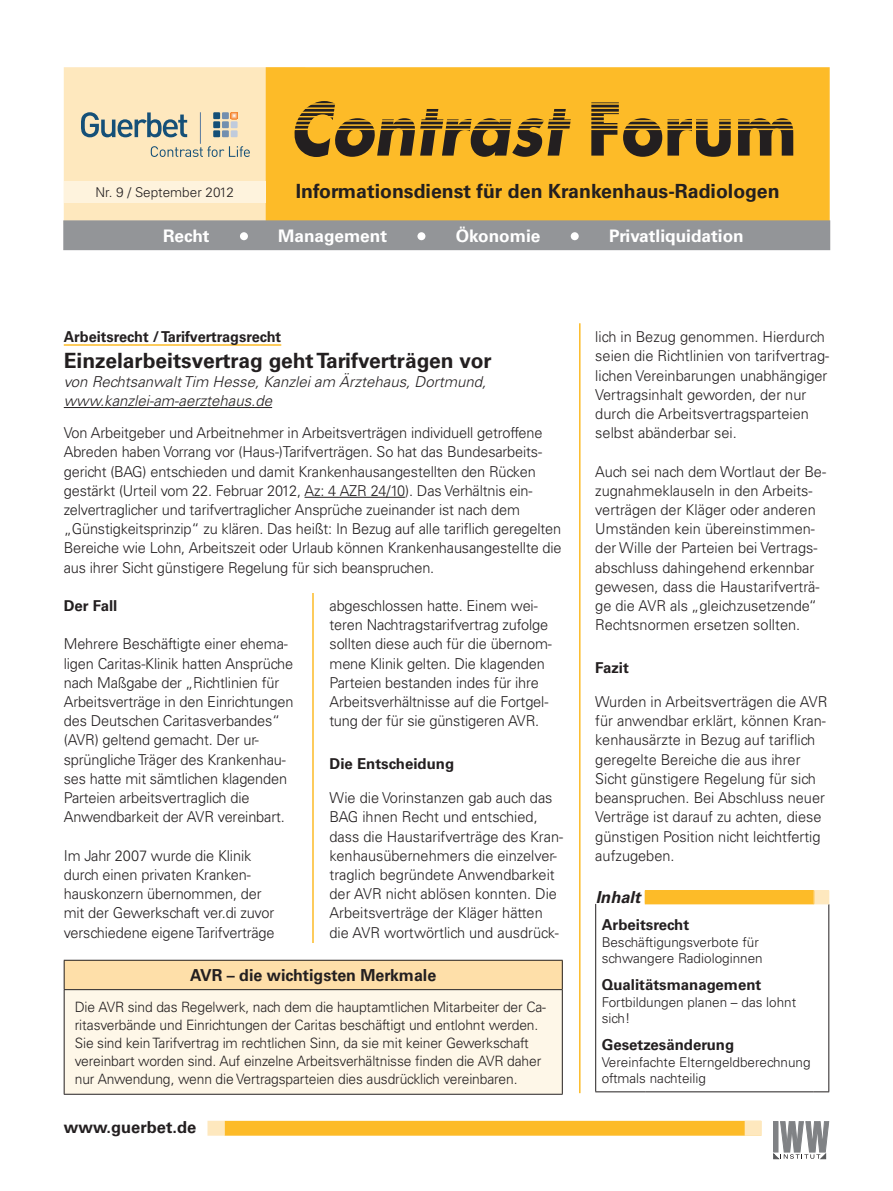
<style>
.page{position:relative;width:893px;height:1191px;background:#fff}
.page>*{position:absolute;margin:0;border:0;box-sizing:border-box;transform-origin:0 0}
.t1{font:italic 700 70.5px "Futura";color:#231f20;scale:.9 1}
.Ueberschrift-gross{font:700 21px "Univers";color:#231f20}
.t2{font:700 19.5px "Univers";color:#231f20}
.t3{font:700 17.25px "Univers";color:#fff}
.Grundtext-Tabelle-Ue{font:700 16.5px "Univers";color:#231f20}
.Grundtext{font:700 16.5px "Univers";color:#231f20}
.t4{font:italic 700 16.5px "Univers";color:#231f20}
.Grundtext-2{font:300 15px/19.2px "Univers";letter-spacing:-.01em;color:#231f20}
.Autorenzeile{font:italic 300 15px/19.2px "Univers";color:#231f20}
.Anreisser-Ueberschri{font:700 15px "Univers";color:#231f20}
.Dachzeile{font:700 15px "Univers";color:#231f20}
.Ueberschrift-mittel{font:700 15px "Univers";color:#231f20}
.Grundtext-Tabelle{font:300 14.25px/18px "Univers";letter-spacing:-.01em;color:#231f20}
.Anreisser-Text{font:300 13.5px/16.5px "Univers";color:#231f20}
.Ueberschrift-mittel-2{font:300 13.5px "Univers";color:#231f20}
.s1{font-style:normal}
</style>
<div class="page">
<hr style="left:312px;top:323px;width:2px;height:770px;background:#fdbb28">
<hr style="left:579px;top:323px;width:1px;height:770px;background:#fdbb28">
<div style="left:224px;top:1120px;width:537px;height:15px;background:#fdbb28;border:2px solid #fdbb28"></div>
<div style="left:207px;top:1120px;width:18px;height:15px;background:#fee8be;border:2px solid #fee8be"></div>
<svg style="left:773px;top:1121px;width:56px;height:38px"></svg>
<div style="left:745px;top:1120px;width:17px;height:15px;background:#fee8be;border:2px solid #fee8be"></div>
<div style="left:64px;top:67px;width:241px;height:158px;background:#fee8be;border:2px solid #fee8be"></div>
<div style="left:266px;top:67px;width:564px;height:156px;background:#fdbb28;border:2px solid #fdbb28"></div>
<svg style="left:151px;top:146px;width:99px;height:11px"></svg>
<svg style="left:81px;top:112px;width:106px;height:25px"></svg>
<hr style="left:200px;top:112px;width:1px;height:32px;background:#597a9f">
<div style="left:213px;top:112px;width:7px;height:7px;background:#155078"></div>
<div style="left:222px;top:112px;width:7px;height:7px;background:#738faf"></div>
<div style="left:213px;top:121px;width:7px;height:7px;background:#155078"></div>
<div style="left:222px;top:121px;width:7px;height:7px;background:#738faf"></div>
<div style="left:231px;top:121px;width:7px;height:7px;background:#c0cbdc"></div>
<div style="left:213px;top:130px;width:7px;height:7px;background:#155078"></div>
<div style="left:222px;top:130px;width:7px;height:7px;background:#738faf"></div>
<div style="left:231px;top:130px;width:7px;height:7px;background:#c0cbdc"></div>
<div style="left:231px;top:112px;width:7px;height:7px;background:#f58733"></div>
<div style="left:231px;top:112px;width:6px;height:7px;background:#f58c3c"></div>
<svg style="left:231px;top:113px;width:6px;height:6px"></svg>
<div style="left:64px;top:181px;width:202px;height:21px;background:#fef3dd"></div>
<div style="left:64px;top:221px;width:766px;height:29px;background:#939598"></div>
<div style="left:239px;top:231px;width:10px;height:10px;background:#fff;border-radius:50%"></div>
<div style="left:238px;top:231px;width:11px;height:11px;border:2px solid #939598;border-radius:50%"></div>
<div style="left:417px;top:231px;width:9px;height:10px;background:#fff;border-radius:50%"></div>
<div style="left:416px;top:231px;width:11px;height:11px;border:2px solid #939598;border-radius:50%"></div>
<div style="left:570px;top:231px;width:9px;height:10px;background:#fff;border-radius:50%"></div>
<div style="left:569px;top:231px;width:11px;height:11px;border:2px solid #939598;border-radius:50%"></div>
<div style="left:645px;top:890px;width:169px;height:14px;background:#fdbb28"></div>
<hr style="left:595px;top:904px;width:1px;height:187px;background:#231f20">
<hr style="left:828px;top:904px;width:1px;height:187px;background:#231f20">
<hr style="left:595px;top:1091px;width:50px;height:1px;background:#231f20">
<hr style="left:645px;top:1091px;width:169px;height:1px;background:#231f20">
<svg style="left:814px;top:1091px;width:15px;height:1px"></svg>
<svg style="left:813px;top:890px;width:16px;height:14px"></svg>
<hr style="left:645px;top:903px;width:169px;height:1px;background:#fdbb28">
<div style="left:64px;top:323px;width:499px;height:269px;background:#fff"></div>
<hr style="left:64px;top:344px;width:217px;height:2px;background:#fdbb28">
<hr style="left:64px;top:407px;width:208px;height:1px;background:#231f20">
<hr style="left:305px;top:497px;width:100px;height:1px;background:#231f20">
<div style="left:64px;top:943px;width:499px;height:159px;background:#fff"></div>
<div style="left:64px;top:960px;width:498px;height:29px;background:#fedfa9"></div>
<div style="left:64px;top:989px;width:498px;height:105px;background:#fef7e8"></div>
<hr style="left:64px;top:960px;width:499px;height:1px;background:#231f20">
<svg style="left:64px;top:960px;width:1px;height:29px"></svg>
<svg style="left:562px;top:960px;width:1px;height:29px"></svg>
<hr style="left:64px;top:989px;width:499px;height:1px;background:#231f20">
<hr style="left:64px;top:990px;width:1px;height:103px;background:#231f20">
<hr style="left:562px;top:990px;width:1px;height:103px;background:#231f20">
<hr style="left:64px;top:1093px;width:499px;height:1px;background:#231f20">
<p class="t1" style="left:289px;top:82px;width:565px">Contrast <span class="s1">Forum</span></p>
<p class="Ueberschrift-mittel-2" style="left:96px;top:184px;width:140px">Nr. 9 / September 2012</p>
<p class="t2" style="left:296px;top:179px;width:485px">Informationsdienst für den Krankenhaus-Radiologen</p>
<p class="t3" style="left:163px;top:225px;width:48px">Recht</p>
<p class="t3" style="left:278px;top:225px;width:110px">Management</p>
<p class="t3" style="left:456px;top:225px;width:86px">Ökonomie</p>
<p class="t3" style="left:609px;top:225px;width:136px">Privatliquidation</p>
<p class="Dachzeile" style="left:64px;top:328px;width:219px">Arbeitsrecht / Tarifvertragsrecht</p>
<p class="Ueberschrift-gross" style="left:64px;top:348px;width:429px">Einzelarbeitsvertrag geht Tarifverträgen vor</p>
<p class="Autorenzeile" style="left:64px;top:372px;width:424px">von Rechtsanwalt Tim Hesse, Kanzlei am Ärztehaus, Dortmund, www.kanzlei-am-aerztehaus.de</p>
<p class="Grundtext-2" style="left:64px;top:423px;width:499px">Von Arbeitgeber und Arbeitnehmer in Arbeitsverträgen individuell getroffene Abreden haben Vorrang vor (Haus-)Tarifverträgen. So hat das Bundesarbeits&shy;gericht (BAG) entschieden und damit Krankenhausangestellten den Rücken gestärkt (Urteil vom 22. Februar 2012, Az: 4 AZR 24/10). Das Verhältnis ein&shy;zelvertraglicher und tarifvertraglicher Ansprüche zueinander ist nach dem „Günstigkeitsprinzip“ zu klären. Das heißt: In Bezug auf alle tariflich geregelten Bereiche wie Lohn, Arbeitszeit oder Urlaub können Krankenhausangestellte die aus ihrer Sicht günstigere Regelung für sich beanspruchen.</p>
<p class="Ueberschrift-mittel" style="left:64px;top:597px;width:55px">Der Fall</p>
<p class="Grundtext-2" style="left:64px;top:634px;width:231px">Mehrere Beschäftigte einer ehema&shy;ligen Caritas-Klinik hatten Ansprüche nach Maßgabe der „Richtlinien für Arbeitsverträge in den Einrichtungen des Deutschen Caritasverbandes“ (AVR) geltend gemacht. Der ur&shy;sprüngliche Träger des Krankenhau&shy;ses hatte mit sämtlichen klagenden Parteien arbeitsvertraglich die Anwendbarkeit der AVR vereinbart.</p>
<p class="Grundtext-2" style="left:64px;top:845px;width:212px">Im Jahr 2007 wurde die Klinik durch einen privaten Kranken&shy;hauskonzern übernommen, der mit der Gewerkschaft ver.di zuvor verschiedene eigene Tarifverträge</p>
<p class="Grundtext-2" style="left:330px;top:596px;width:224px">abgeschlossen hatte. Einem wei&shy;teren Nachtragstarifvertrag zufolge sollten diese auch für die übernom&shy;mene Klinik gelten. Die klagenden Parteien bestanden indes für ihre Arbeitsverhältnisse auf die Fortgel&shy;tung der für sie günstigeren AVR.</p>
<p class="Ueberschrift-mittel" style="left:330px;top:755px;width:126px">Die Entscheidung</p>
<p class="Grundtext-2" style="left:330px;top:788px;width:235px">Wie die Vorinstanzen gab auch das BAG ihnen Recht und entschied, dass die Haustarifverträge des Kran&shy;kenhausübernehmers die einzelver&shy;traglich begründete Anwendbarkeit der AVR nicht ablösen konnten. Die Arbeitsverträge der Kläger hätten die AVR wortwörtlich und ausdrück-</p>
<p class="Grundtext-Tabelle-Ue" style="left:190px;top:965px;width:248px">AVR – die wichtigsten Merkmale</p>
<p class="Grundtext-Tabelle" style="left:75px;top:997px;width:473px">Die AVR sind das Regelwerk, nach dem die hauptamtlichen Mitarbeiter der Ca&shy;ritasverbände und Einrichtungen der Caritas beschäftigt und entlohnt werden.<br>Sie sind kein Tarifvertrag im rechtlichen Sinn, da sie mit keiner Gewerkschaft vereinbart worden sind. Auf einzelne Arbeitsverhältnisse finden die AVR daher nur Anwendung, wenn die Vertragsparteien dies ausdrücklich vereinbaren.</p>
<p class="Grundtext" style="left:64px;top:1117px;width:134px">www.guerbet.de</p>
<p class="Grundtext-2" style="left:595px;top:327px;width:235px">lich in Bezug genommen. Hierdurch seien die Richtlinien von tarifvertrag&shy;lichen Vereinbarungen unabhängiger Vertragsinhalt geworden, der nur durch die Arbeitsvertragsparteien selbst abänderbar sei.</p>
<p class="Grundtext-2" style="left:595px;top:461px;width:232px">Auch sei nach dem Wortlaut der Be&shy;zugnahmeklauseln in den Arbeits&shy;verträgen der Kläger oder anderen Umständen kein übereinstimmen&shy;der Wille der Parteien bei Vertrags&shy;abschluss dahingehend erkennbar gewesen, dass die Haustarifverträ&shy;ge die AVR als „gleichzusetzende“ Rechtsnormen ersetzen sollten.</p>
<p class="Ueberschrift-mittel" style="left:595px;top:659px;width:35px">Fazit</p>
<p class="Grundtext-2" style="left:595px;top:692px;width:234px">Wurden in Arbeitsverträgen die AVR für anwendbar erklärt, können Kran&shy;kenhausärzte in Bezug auf tariflich geregelte Bereiche die aus ihrer Sicht günstigere Regelung für sich beanspruchen. Bei Abschluss neuer Verträge ist darauf zu achten, diese günstigen Position nicht leichtfertig aufzugeben.</p>
<p class="t4" style="left:596px;top:887px;width:46px">Inhalt</p>
<p class="Anreisser-Ueberschri" style="left:602px;top:916px;width:89px">Arbeitsrecht</p>
<p class="Anreisser-Text" style="left:602px;top:933px;width:162px">Beschäftigungsverbote für schwangere Radiologinnen</p>
<p class="Anreisser-Ueberschri" style="left:602px;top:976px;width:161px">Qualitätsmanagement</p>
<p class="Anreisser-Text" style="left:602px;top:993px;width:196px">Fortbildungen planen – das lohnt sich!</p>
<p class="Anreisser-Ueberschri" style="left:602px;top:1036px;width:134px">Gesetzesänderung</p>
<p class="Anreisser-Text" style="left:602px;top:1053px;width:210px">Vereinfachte Elterngeldberechnung oftmals nachteilig</p>
</div>
